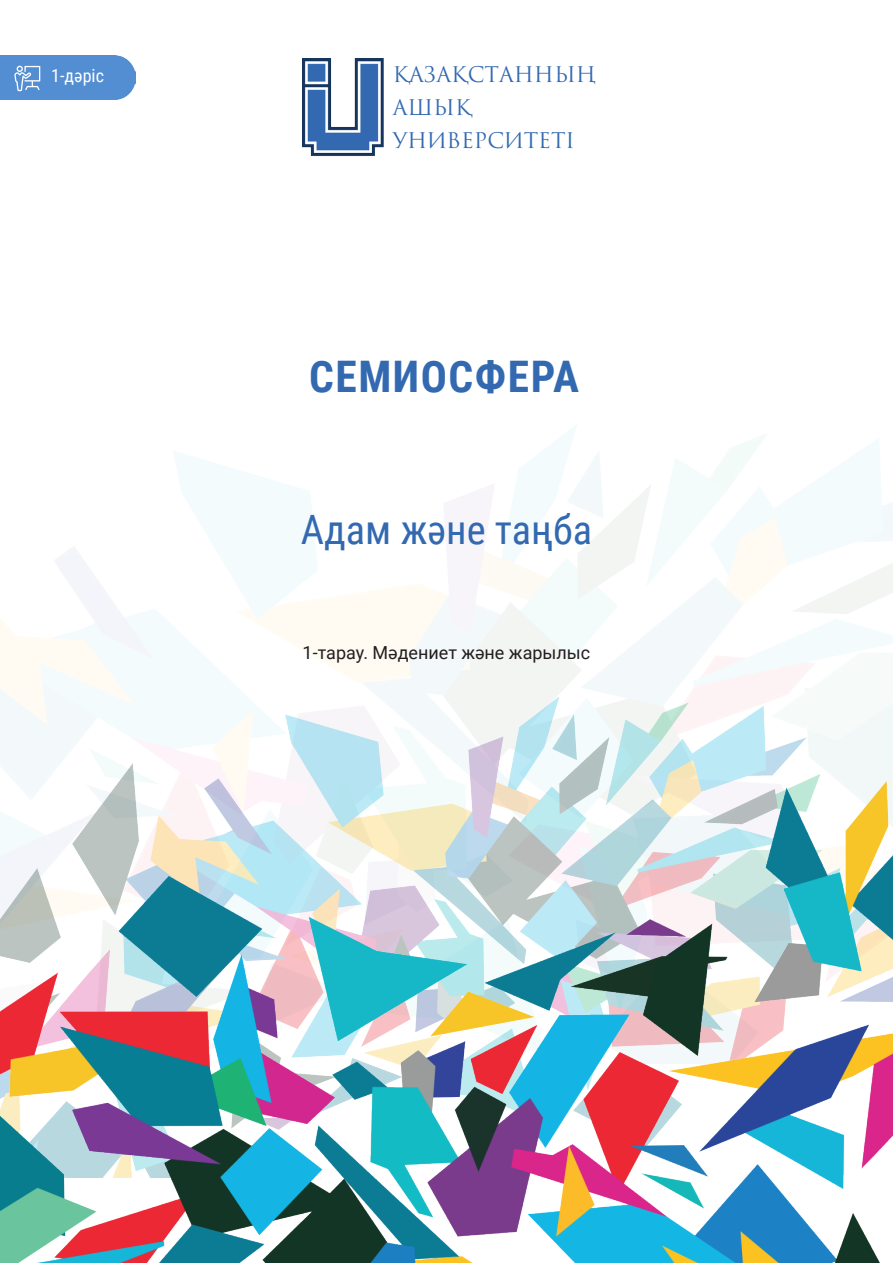
<style>
.page{position:relative;width:893px;height:1263px;background:#fff}
.page>*{position:absolute;margin:0;border:0;box-sizing:border-box;transform-origin:0 0}
.t1{font:700 43.5px "Roboto Condensed";letter-spacing:.035em;color:#3269b1}
.t2{font:40.5px "Roboto Condensed";color:#3269b1}
.t3{font:21px "Trajan Pro 3";color:#3269b1}
.t4{font:18px "Roboto";color:#231f20}
.t5{font:18px "Roboto Condensed";color:#fff}
</style>
<div class="page">
<img style="left:0;top:425px;width:893px;height:638px">
<img style="left:302px;top:58px;width:82px;height:98px">
<img style="left:0;top:696px;width:892px;height:33px">
<img style="left:0;top:729px;width:892px;height:534px">
<div style="left:0;top:55px;width:136px;height:45px;background:#538dd2"></div>
<svg style="left:14px;top:66px;width:26px;height:25px"></svg>
<p class="t5" style="left:51px;top:63px;width:54px">1-дәріс</p>
<p class="t3" style="left:393px;top:60px;width:205px">ҚАЗАҚСТАННЫҢ</p>
<p class="t3" style="left:393px;top:93px;width:81px">АШЫҚ</p>
<p class="t3" style="left:393px;top:126px;width:184px">УНИВЕРСИТЕТІ</p>
<p class="t1" style="left:309px;top:346px;width:272px">СЕМИОСФЕРА</p>
<p class="t2" style="left:301px;top:501px;width:293px">Адам және таңба</p>
<p class="t4" style="left:303px;top:640px;width:289px">1-тарау. Мәдениет және жарылыс</p>
</div>
